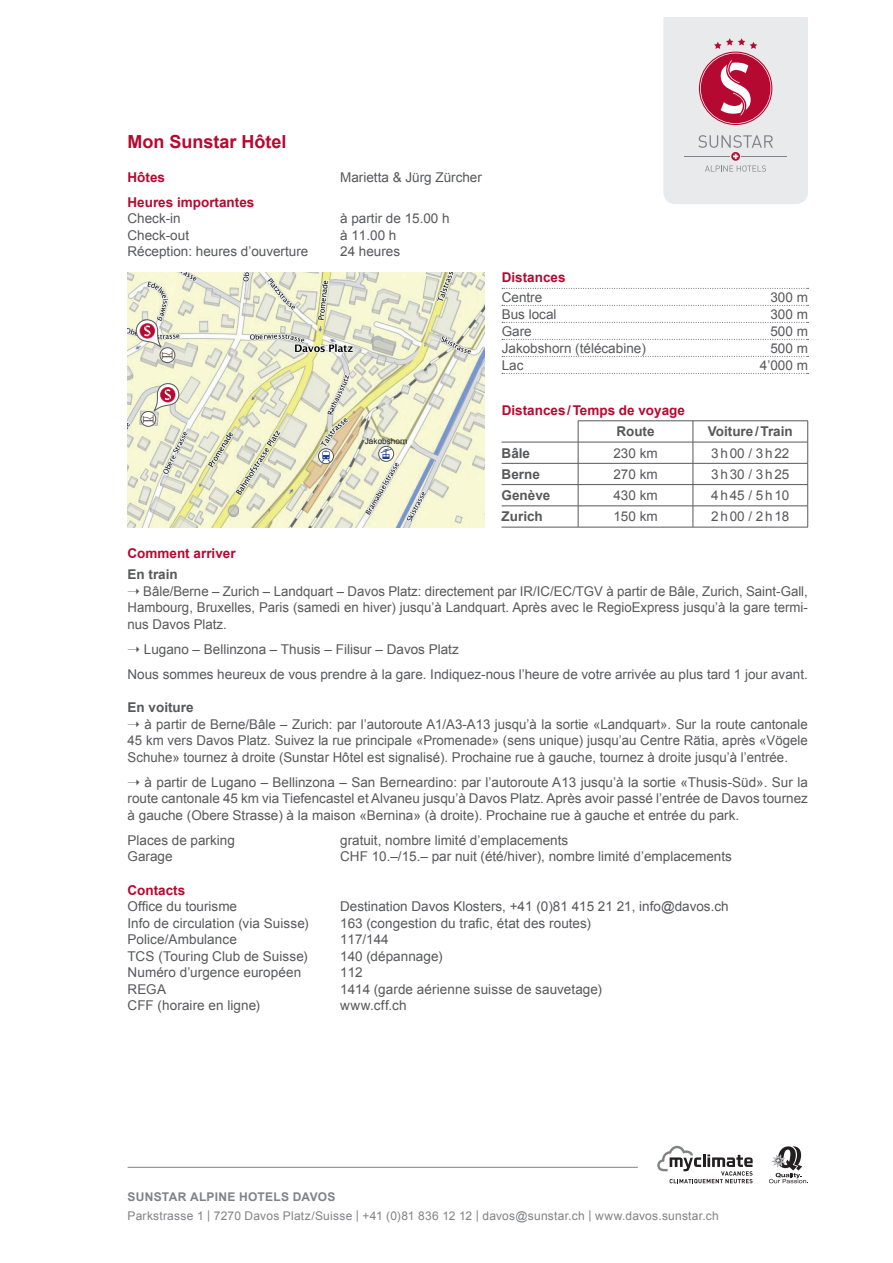
<style>
.page{position:relative;width:893px;height:1263px;background:#fff}
.page>*{position:absolute;margin:0;border:0;box-sizing:border-box;transform-origin:0 0}
.t1{font:700 18px "Arial";color:#b60931}
.t2{font:13.5px/16.5px "Arial";color:#57585a;text-align:justify}
.t3{font:700 13.5px "Arial";color:#b60931}
.t4{font:700 13.5px "Arial";color:#57585a}
.t5{font:13.5px "Arial";letter-spacing:.125em;color:#57585a}
.t6{font:13.2px "Hotel";color:#1b3f94}
.t7{font:13.05px "Hotel";color:#54442c}
.t8{font:12px "Arial";letter-spacing:.02em;color:#808285}
.t9{font:700 12px "Arial";letter-spacing:.025em;color:#808285}
.t10{font:8.25px "Arial";color:#231f20}
</style>
<div class="page">
<svg style="left:657px;top:1146px;width:96px;height:37px"></svg>
<hr style="left:128px;top:1167px;width:510px;height:1px;background:#808285">
<svg style="left:663px;top:17px;width:145px;height:187px;background:#e1ccd2"></svg>
<svg style="left:769px;top:1146px;width:39px;height:37px"></svg>
<svg style="left:502px;top:288px;width:306px;height:1px"></svg>
<svg style="left:502px;top:305px;width:306px;height:1px"></svg>
<svg style="left:502px;top:322px;width:306px;height:1px"></svg>
<svg style="left:502px;top:339px;width:306px;height:1px"></svg>
<svg style="left:502px;top:356px;width:306px;height:1px"></svg>
<svg style="left:502px;top:373px;width:306px;height:1px"></svg>
<hr style="left:578px;top:421px;width:115px;height:1px;background:#57585a">
<hr style="left:693px;top:421px;width:115px;height:1px;background:#57585a">
<hr style="left:693px;top:442px;width:115px;height:1px;background:#57585a">
<hr style="left:578px;top:463px;width:115px;height:1px;background:#57585a">
<hr style="left:693px;top:463px;width:115px;height:1px;background:#57585a">
<hr style="left:578px;top:484px;width:115px;height:1px;background:#57585a">
<hr style="left:693px;top:484px;width:115px;height:1px;background:#57585a">
<hr style="left:578px;top:506px;width:115px;height:1px;background:#57585a">
<hr style="left:693px;top:506px;width:115px;height:1px;background:#57585a">
<svg style="left:693px;top:421px;width:1px;height:106px"></svg>
<svg style="left:807px;top:421px;width:1px;height:106px"></svg>
<hr style="left:578px;top:527px;width:115px;height:1px;background:#57585a">
<hr style="left:693px;top:527px;width:115px;height:1px;background:#57585a">
<hr style="left:502px;top:463px;width:76px;height:1px;background:#57585a">
<hr style="left:502px;top:484px;width:76px;height:1px;background:#57585a">
<hr style="left:502px;top:506px;width:76px;height:1px;background:#57585a">
<svg style="left:578px;top:421px;width:1px;height:106px"></svg>
<hr style="left:502px;top:527px;width:76px;height:1px;background:#57585a">
<hr style="left:502px;top:442px;width:76px;height:1px;background:#57585a">
<hr style="left:578px;top:442px;width:115px;height:1px;background:#57585a">
<img style="left:128px;top:272px;width:357px;height:255px">
<svg style="left:318px;top:449px;width:15px;height:15px"></svg>
<svg style="left:322px;top:451px;width:8px;height:11px"></svg>
<div style="left:318px;top:448px;width:16px;height:16px;border:1px solid #57585a;border-radius:50%"></div>
<svg style="left:135px;top:292px;width:44px;height:139px;background:#e2dac8"></svg>
<div style="left:379px;top:446px;width:15px;height:15px;background:#fff;border-radius:50%"></div>
<div style="left:378px;top:446px;width:16px;height:16px;border:1px solid #57585a;border-radius:50%"></div>
<h1 class="t1" style="left:128px;top:130px;width:161px">Mon Sunstar Hôtel</h1>
<p class="t3" style="left:128px;top:168px;width:39px">Hôtes</p>
<p class="t2" style="left:340px;top:169px;width:143px">Marietta &amp; Jürg Zürcher</p>
<p class="t3" style="left:128px;top:193px;width:128px">Heures importantes</p>
<p class="t2" style="left:128px;top:210px;width:55px">Check-in</p>
<p class="t2" style="left:340px;top:210px;width:111px">à partir de 15.00 h</p>
<p class="t2" style="left:128px;top:227px;width:63px">Check-out</p>
<p class="t2" style="left:340px;top:227px;width:58px">à 11.00 h</p>
<p class="t2" style="left:128px;top:243px;width:182px">Réception: heures dʼouverture</p>
<p class="t2" style="left:340px;top:243px;width:62px">24 heures</p>
<p class="t7" style="left:161px;top:348px;width:13px">a</p>
<p class="t7" style="left:142px;top:412px;width:13px">a</p>
<p class="t10" style="left:365px;top:435px;width:44px">Jakobshorn</p>
<p class="t6" style="left:380px;top:447px;width:14px">$</p>
<p class="t3" style="left:502px;top:268px;width:65px">Distances</p>
<p class="t2" style="left:502px;top:289px;width:42px">Centre</p>
<p class="t2" style="left:770px;top:289px;width:39px">300 m</p>
<p class="t2" style="left:502px;top:306px;width:56px">Bus local</p>
<p class="t2" style="left:770px;top:306px;width:39px">300 m</p>
<p class="t2" style="left:502px;top:323px;width:32px">Gare</p>
<p class="t2" style="left:770px;top:323px;width:39px">500 m</p>
<p class="t2" style="left:502px;top:340px;width:146px">Jakobshorn (télécabine)</p>
<p class="t2" style="left:770px;top:340px;width:39px">500 m</p>
<p class="t2" style="left:502px;top:357px;width:23px">Lac</p>
<p class="t2" style="left:760px;top:357px;width:50px">4ʼ000 m</p>
<p class="t3" style="left:502px;top:401px;width:185px">Distances/ Temps de voyage</p>
<p class="t4" style="left:616px;top:423px;width:40px">Route</p>
<p class="t4" style="left:708px;top:423px;width:86px">Voiture/ Train</p>
<p class="t4" style="left:502px;top:444px;width:30px">Bâle</p>
<p class="t2" style="left:613px;top:445px;width:46px">230 km</p>
<p class="t5" style="left:711px;top:444px;width:80px">3h00 / 3h22</p>
<p class="t4" style="left:502px;top:465px;width:40px">Berne</p>
<p class="t2" style="left:613px;top:466px;width:46px">270 km</p>
<p class="t5" style="left:711px;top:465px;width:80px">3h30 / 3h25</p>
<p class="t4" style="left:502px;top:486px;width:50px">Genève</p>
<p class="t2" style="left:613px;top:487px;width:46px">430 km</p>
<p class="t5" style="left:711px;top:487px;width:80px">4h45 / 5h10</p>
<p class="t4" style="left:502px;top:508px;width:43px">Zurich</p>
<p class="t2" style="left:613px;top:509px;width:46px">150 km</p>
<p class="t5" style="left:711px;top:508px;width:80px">2h00 / 2h18</p>
<p class="t3" style="left:128px;top:545px;width:110px">Comment arriver</p>
<p class="t4" style="left:128px;top:565px;width:52px">En train</p>
<p class="t2" style="left:128px;top:583px;width:682px;text-indent:16px">Bâle/Berne – Zurich – Landquart – Davos Platz: directement par IR/IC/EC/TGV à partir de Bâle, Zurich, Saint-Gall, Hambourg, Bruxelles, Paris (samedi en hiver) jusquʼà Landquart. Après avec le RegioExpress jusquʼà la gare termi&shy;nus Davos Platz.</p>
<p class="t2" style="left:128px;top:636px;width:682px;line-height:25px;text-indent:16px">Lugano – Bellinzona – Thusis – Filisur – Davos Platz<br>Nous sommes heureux de vous prendre à la gare. Indiquez-nous lʼheure de votre arrivée au plus tard 1 jour avant.</p>
<p class="t4" style="left:128px;top:698px;width:68px">En voiture</p>
<p class="t2" style="left:128px;top:716px;width:682px;text-indent:17px">à partir de Berne/Bâle – Zurich: par lʼautoroute A1/A3-A13 jusquʼà la sortie «Landquart». Sur la route cantonale 45 km vers Davos Platz. Suivez la rue principale «Promenade» (sens unique) jusquʼau Centre Rätia, après «Vögele Schuhe» tournez à droite (Sunstar Hôtel est signalisé). Prochaine rue à gauche, tournez à droite jusquʼà lʼentrée.</p>
<p class="t2" style="left:128px;top:774px;width:682px;text-indent:17px">à partir de Lugano – Bellinzona – San Berneardino: par lʼautoroute A13 jusquʼà la sortie «Thusis-Süd». Sur la route cantonale 45 km via Tiefencastel et Alvaneu jusquʼà Davos Platz. Après avoir passé lʼentrée de Davos tournez à gauche (Obere Strasse) à la maison «Bernina» (à droite). Prochaine rue à gauche et entrée du park.</p>
<p class="t2" style="left:128px;top:832px;width:109px">Places de parking</p>
<p class="t2" style="left:340px;top:832px;width:230px">gratuit, nombre limité dʼemplacements</p>
<p class="t2" style="left:128px;top:848px;width:47px">Garage</p>
<p class="t2" style="left:340px;top:848px;width:393px">CHF 10.–/15.– par nuit (été/hiver), nombre limité dʼemplacements</p>
<p class="t3" style="left:128px;top:881px;width:59px">Contacts</p>
<p class="t2" style="left:128px;top:898px;width:111px">Office du tourisme</p>
<p class="t2" style="left:340px;top:898px;width:390px">Destination Davos Klosters, +41 (0)81 415 21 21, info@davos.ch</p>
<p class="t2" style="left:128px;top:915px;width:183px">Info de circulation (via Suisse)</p>
<p class="t2" style="left:340px;top:915px;width:252px">163 (congestion du trafic, état des routes)</p>
<p class="t2" style="left:128px;top:931px;width:111px">Police/Ambulance</p>
<p class="t2" style="left:340px;top:931px;width:50px">117/144</p>
<p class="t2" style="left:128px;top:948px;width:182px">TCS (Touring Club de Suisse)</p>
<p class="t2" style="left:340px;top:948px;width:104px">140 (dépannage)</p>
<p class="t2" style="left:128px;top:964px;width:175px">Numéro dʼurgence européen</p>
<p class="t2" style="left:340px;top:964px;width:24px">112</p>
<p class="t2" style="left:128px;top:981px;width:40px">REGA</p>
<p class="t2" style="left:340px;top:981px;width:263px">1414 (garde aérienne suisse de sauvetage)</p>
<p class="t2" style="left:128px;top:997px;width:134px">CFF (horaire en ligne)</p>
<p class="t2" style="left:340px;top:997px;width:68px">www.cff.ch</p>
<p class="t9" style="left:128px;top:1189px;width:147px">Sunstar ALPIN E Hotels</p>
<p class="t9" style="left:293px;top:1189px;width:43px">davos</p>
<p class="t8" style="left:128px;top:1208px;width:593px">Parkstrasse 1 | 7270 Davos Platz/Suisse | +41 (0)81 836 12 12 | davos@sunstar.ch | www.davos.sunstar.ch</p>
</div>
